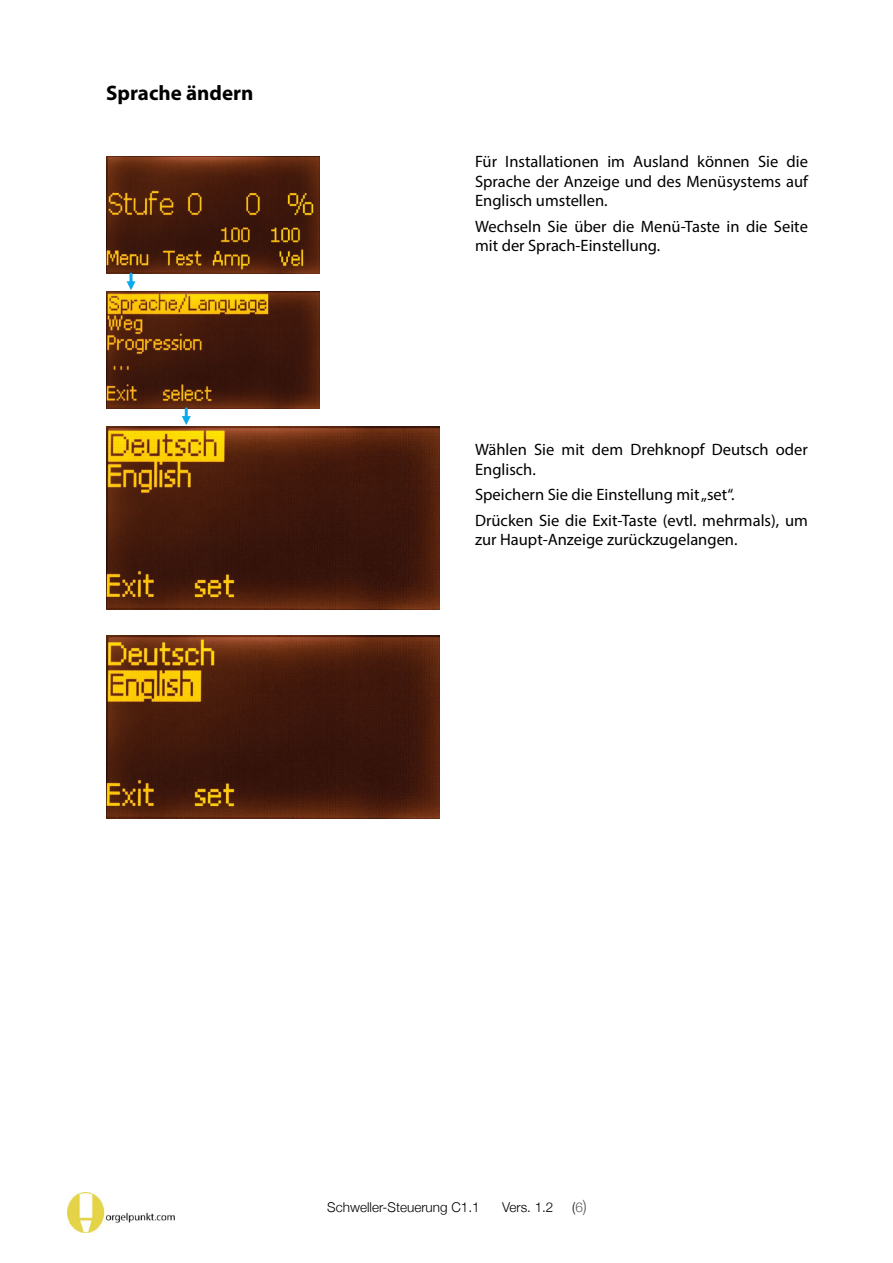
<style>
.page{position:relative;width:893px;height:1263px;background:#fff}
.page>*{position:absolute;margin:0;border:0;box-sizing:border-box;transform-origin:0 0}
.t1{font:700 21px "Myriad Pro";color:#000}
.t2{font:16.5px "Myriad Pro";color:#000}
.t3{font:300 16.5px "Helvetica Neue";color:#595959}
.t4{font:300 13.5px "Helvetica Neue";color:#000}
.s1{color:#595959}
</style>
<div class="page">
<img style="left:68px;top:1192px;width:107px;height:41px">
<img style="left:106px;top:156px;width:213px;height:117px">
<img style="left:106px;top:291px;width:213px;height:117px">
<img style="left:106px;top:426px;width:333px;height:183px">
<img style="left:106px;top:635px;width:333px;height:184px">
<svg style="left:182px;top:409px;width:9px;height:16px"></svg>
<svg style="left:127px;top:274px;width:9px;height:16px"></svg>
<p class="t1" style="left:106px;top:84px;width:149px">Sprache ändern</p>
<p class="t2" style="left:475px;top:155px;width:334px">Für Installationen im Ausland können Sie die</p>
<p class="t2" style="left:475px;top:174px;width:334px">Sprache der Anzeige und des Menüsystems auf</p>
<p class="t2" style="left:475px;top:194px;width:134px">Englisch umstellen.</p>
<p class="t2" style="left:475px;top:219px;width:334px">Wechseln Sie über die Menü-Taste in die Seite</p>
<p class="t2" style="left:475px;top:239px;width:187px">mit der Sprach-Einstellung.</p>
<p class="t2" style="left:475px;top:443px;width:334px">Wählen Sie mit dem Drehknopf Deutsch oder</p>
<p class="t2" style="left:475px;top:462px;width:62px">Englisch.</p>
<p class="t2" style="left:475px;top:488px;width:261px">Speichern Sie die Einstellung mit „set“.</p>
<p class="t2" style="left:475px;top:513px;width:334px">Drücken Sie die Exit-Taste (evtl. mehrmals), um</p>
<p class="t2" style="left:475px;top:533px;width:264px">zur Haupt-Anzeige zurückzugelangen.</p>
<p class="t4" style="left:327px;top:1199px;width:154px">Schweller-Steuerung C1.1</p>
<p class="t4" style="left:502px;top:1199px;width:53px">Vers. 1.2</p>
<p class="t4" style="left:572px;top:1199px;width:12px">(<span class="s1">6</span></p>
<p class="t3" style="left:583px;top:1196px;width:5px">)</p>
</div>
